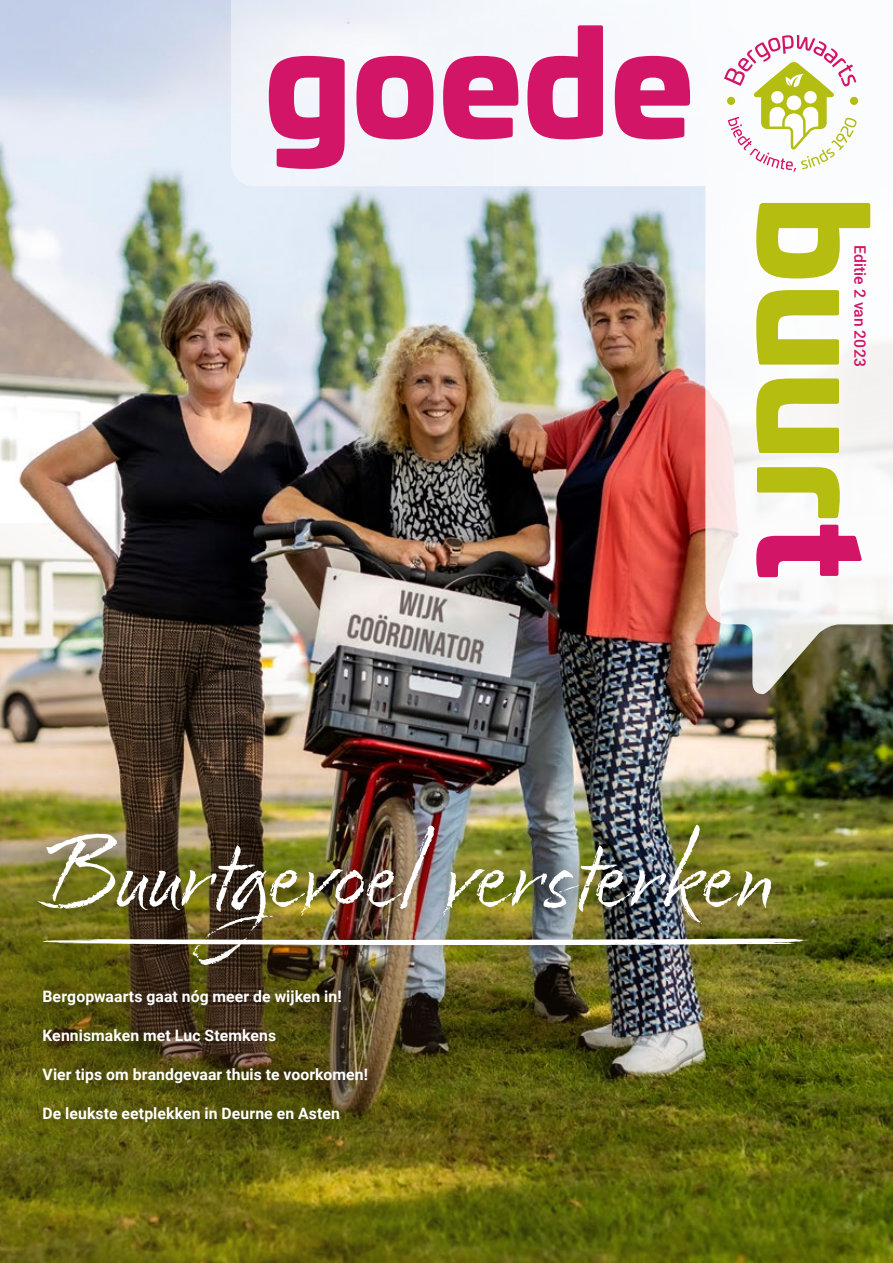
<style>
.page{position:relative;width:893px;height:1263px;background:#fff}
.page>*{position:absolute;margin:0;border:0;box-sizing:border-box;transform-origin:0 0}
.t1{font:900 144.75px "Univia Pro";letter-spacing:-.005em;color:#b4bd10}
.t2{font:112.5px "Cherry Blossoms";letter-spacing:-.005em;color:#fff}
.t3{font:700 15.75px "Roboto";letter-spacing:.005em;color:#fff}
.t4{font:500 15.75px "Roboto";letter-spacing:.005em;color:#d31568}
.s1{color:#d31568}
</style>
<div class="page">
<img style="left:0;top:0;width:231px;height:523px">
<img style="left:0;top:523px;width:893px;height:740px">
<img style="left:231px;top:0;width:662px;height:695px">
<div style="left:22px;top:807px;width:775px;height:184px;background:#000;opacity:.5"></div>
<div style="left:28px;top:975px;width:360px;height:166px;background:#000;opacity:.5"></div>
<div style="left:28px;top:917px;width:799px;height:55px;background:#000;opacity:.3"></div>
<img style="left:43px;top:938px;width:767px;height:7px">
<svg style="left:269px;top:25px;width:421px;height:144px;fill:#f1f5fa"></svg>
<div style="left:716px;top:162px;width:177px;height:455px;background:#fff"></div>
<svg style="left:724px;top:35px;width:133px;height:137px"></svg>
<div style="left:727px;top:97px;width:8px;height:8px;background:#b4bd11;border-radius:50%"></div>
<div style="left:850px;top:97px;width:8px;height:8px;background:#b4bd11;border-radius:50%"></div>
<h1 class="t1" style="left:932px;top:195px;width:386px;rotate:90deg">buur<span class="s1">t</span></h1>
<p class="t4" style="left:871px;top:245px;width:123px;rotate:90deg">Editie 2 van 2023</p>
<h2 class="t2" style="left:43px;top:799px;width:732px">Buurtgevoel versterken</h2>
<p class="t3" style="left:43px;top:985px;width:301px">Bergopwaarts gaat nóg meer de wijken in!</p>
<p class="t3" style="left:43px;top:1024px;width:235px">Kennismaken met Luc Stemkens</p>
<p class="t3" style="left:43px;top:1063px;width:327px">Vier tips om brandgevaar thuis te voorkomen!</p>
<p class="t3" style="left:43px;top:1102px;width:299px">De leukste eetplekken in Deurne en Asten</p>
</div>
